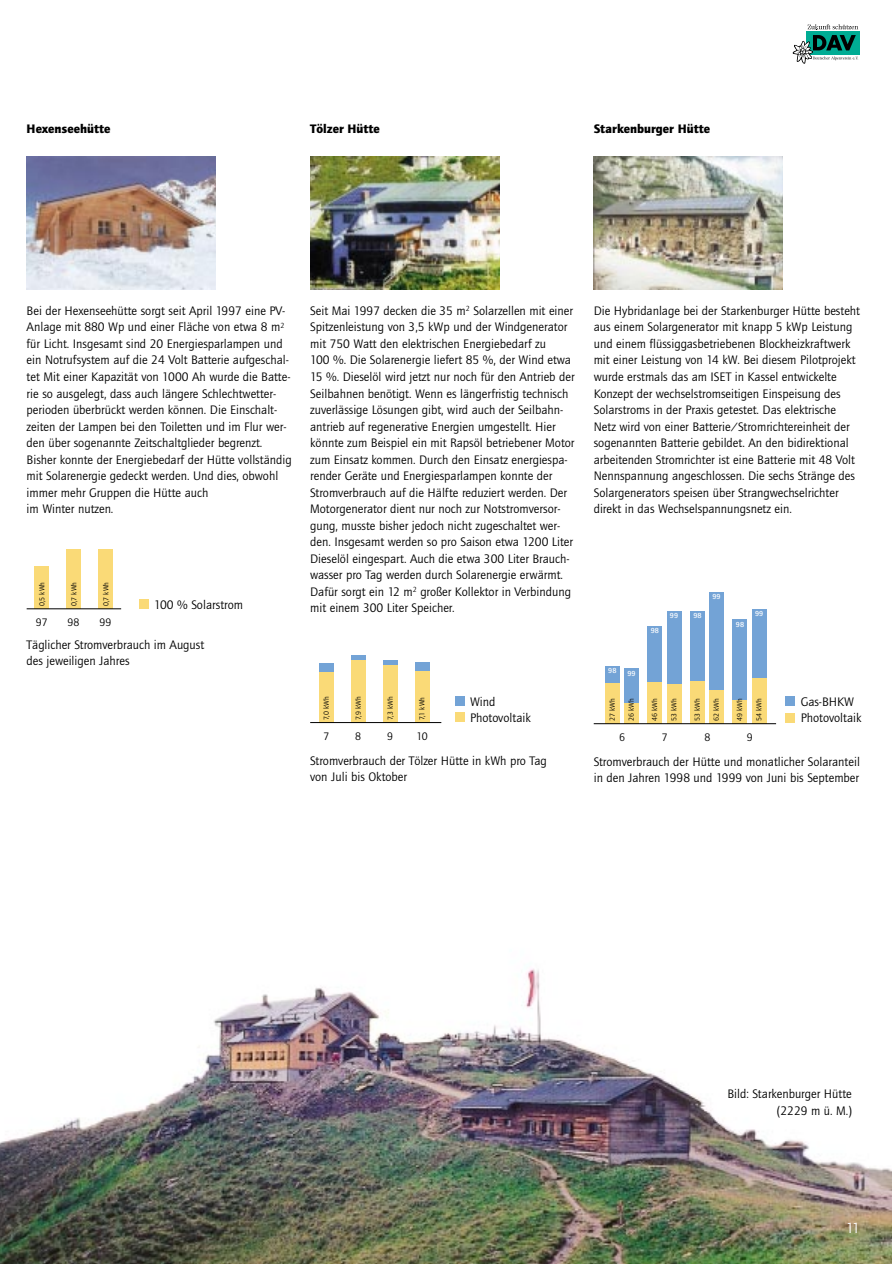
<style>
.page{position:relative;width:892px;height:1264px;background:#fff}
.page>*{position:absolute;margin:0;border:0;box-sizing:border-box;transform-origin:0 0}
.t1{font:15px "Quay Sans";color:#fff}
.t2{font:12.75px/16.5px "Quay Sans";color:#000}
.t3{font:900 12.75px "Quay Sans";color:#000}
.t4{font:11.25px "Quay Sans";color:#000}
.t5{font:7.5px "Quay Sans";color:#000}
.t6{font:500 7.5px "Quay Sans";color:#fff}
</style>
<div class="page">
<img style="left:0;top:24px;width:892px;height:1239px">
<p class="t3" style="left:27px;top:124px;width:85px">Hexenseehütte</p>
<p class="t3" style="left:310px;top:124px;width:71px">Tölzer Hütte</p>
<p class="t3" style="left:594px;top:124px;width:118px">Starkenburger Hütte</p>
<p class="t2" style="left:27px;top:303px;width:266px">Bei der Hexenseehütte sorgt seit April 1997 eine PV-Anlage mit 880 Wp und einer Fläche von etwa 8 m<sup>2 </sup>für Licht. Insgesamt sind 20 Energiesparlampen und ein Notrufsystem auf die 24 Volt Batterie aufgeschal&shy;tet Mit einer Kapazität von 1000 Ah wurde die Batte&shy;rie so ausgelegt, dass auch längere Schlechtwetter&shy;perioden überbrückt werden können. Die Einschalt&shy;zeiten der Lampen bei den Toiletten und im Flur wer&shy;den über sogenannte Zeitschaltglieder begrenzt.<br>Bisher konnte der Energiebedarf der Hütte vollständig mit Solarenergie gedeckt werden. Und dies, obwohl immer mehr Gruppen die Hütte auch<br>im Winter nutzen.</p>
<p class="t5" style="left:39px;top:606px;width:26px;rotate:-90deg">0,5 kWh</p>
<p class="t4" style="left:36px;top:617px;width:13px">97</p>
<p class="t5" style="left:71px;top:606px;width:26px;rotate:-90deg">0,7 kWh</p>
<p class="t4" style="left:68px;top:617px;width:13px">98</p>
<p class="t5" style="left:103px;top:606px;width:26px;rotate:-90deg">0,7 kWh</p>
<p class="t4" style="left:100px;top:617px;width:13px">99</p>
<p class="t2" style="left:154px;top:597px;width:90px">100 % Solarstrom</p>
<p class="t2" style="left:27px;top:637px;width:179px">Täglicher Stromverbrauch im August des jeweiligen Jahres</p>
<p class="t2" style="left:310px;top:303px;width:266px">Seit Mai 1997 decken die 35 m<sup>2</sup> Solarzellen mit einer Spitzenleistung von 3,5 kWp und der Windgenerator mit 750 Watt den elektrischen Energiebedarf zu<br>100 %. Die Solarenergie liefert 85 %, der Wind etwa 15 %. Dieselöl wird jetzt nur noch für den Antrieb der Seilbahnen benötigt. Wenn es längerfristig technisch zuverlässige Lösungen gibt, wird auch der Seilbahn&shy;antrieb auf regenerative Energien umgestellt. Hier könnte zum Beispiel ein mit Rapsöl betriebener Motor zum Einsatz kommen. Durch den Einsatz energiespa&shy;render Geräte und Energiesparlampen konnte der Stromverbrauch auf die Hälfte reduziert werden. Der Motorgenerator dient nur noch zur Notstromversor&shy;gung, musste bisher jedoch nicht zugeschaltet wer&shy;den. Insgesamt werden so pro Saison etwa 1200 Liter Dieselöl eingespart. Auch die etwa 300 Liter Brauch&shy;wasser pro Tag werden durch Solarenergie erwärmt.<br>Dafür sorgt ein 12 m<sup>2</sup> großer Kollektor in Verbindung mit einem 300 Liter Speicher.</p>
<p class="t2" style="left:594px;top:303px;width:268px">Die Hybridanlage bei der Starkenburger Hütte besteht aus einem Solargenerator mit knapp 5 kWp Leistung und einem flüssiggasbetriebenen Blockheizkraftwerk mit einer Leistung von 14 kW. Bei diesem Pilotprojekt wurde erstmals das am ISET in Kassel entwickelte Konzept der wechselstromseitigen Einspeisung des Solarstroms in der Praxis getestet. Das elektrische Netz wird von einer Batterie/Stromrichtereinheit der sogenannten Batterie gebildet. An den bidirektional arbeitenden Stromrichter ist eine Batterie mit 48 Volt Nennspannung angeschlossen. Die sechs Stränge des Solargenerators speisen über Strangwechselrichter direkt in das Wechselspannungsnetz ein.</p>
<p class="t6" style="left:670px;top:612px;width:10px">99</p>
<p class="t6" style="left:693px;top:612px;width:10px">98</p>
<p class="t6" style="left:712px;top:593px;width:10px">99</p>
<p class="t6" style="left:755px;top:610px;width:10px">99</p>
<p class="t6" style="left:651px;top:627px;width:10px">98</p>
<p class="t6" style="left:736px;top:621px;width:10px">98</p>
<p class="t6" style="left:608px;top:667px;width:10px">98</p>
<p class="t6" style="left:627px;top:670px;width:10px">99</p>
<p class="t5" style="left:323px;top:719px;width:25px;rotate:-90deg">7,0 kWh</p>
<p class="t5" style="left:355px;top:719px;width:25px;rotate:-90deg">7,9 kWh</p>
<p class="t5" style="left:387px;top:719px;width:25px;rotate:-90deg">7,3 kWh</p>
<p class="t5" style="left:419px;top:719px;width:24px;rotate:-90deg">7,1 kWh</p>
<p class="t2" style="left:470px;top:694px;width:62px">Wind<br>Photovoltaik</p>
<p class="t5" style="left:609px;top:720px;width:24px;rotate:-90deg">27 kWh</p>
<p class="t5" style="left:628px;top:720px;width:24px;rotate:-90deg">26 kWh</p>
<p class="t5" style="left:652px;top:720px;width:24px;rotate:-90deg">46 kWh</p>
<p class="t5" style="left:671px;top:720px;width:24px;rotate:-90deg">53 kWh</p>
<p class="t5" style="left:694px;top:720px;width:24px;rotate:-90deg">53 kWh</p>
<p class="t5" style="left:713px;top:720px;width:24px;rotate:-90deg">62 kWh</p>
<p class="t5" style="left:737px;top:720px;width:24px;rotate:-90deg">49 kWh</p>
<p class="t5" style="left:756px;top:720px;width:24px;rotate:-90deg">54 kWh</p>
<p class="t2" style="left:800px;top:694px;width:62px">Gas-BHKW<br>Photovoltaik</p>
<p class="t4" style="left:323px;top:731px;width:7px">7</p>
<p class="t4" style="left:355px;top:731px;width:7px">8</p>
<p class="t4" style="left:387px;top:731px;width:7px">9</p>
<p class="t4" style="left:416px;top:731px;width:13px">10</p>
<p class="t4" style="left:619px;top:732px;width:7px">6</p>
<p class="t4" style="left:662px;top:732px;width:7px">7</p>
<p class="t4" style="left:704px;top:732px;width:7px">8</p>
<p class="t4" style="left:747px;top:732px;width:7px">9</p>
<p class="t2" style="left:310px;top:753px;width:238px">Stromverbrauch der Tölzer Hütte in kWh pro Tag von Juli bis Oktober</p>
<p class="t2" style="left:594px;top:754px;width:268px">Stromverbrauch der Hütte und monatlicher Solaranteil in den Jahren 1998 und 1999 von Juni bis September</p>
<p class="t2" style="left:727px;top:1086px;width:126px;text-align:right">Bild: Starkenburger Hütte (2229 m ü. M.)</p>
<p class="t1" style="left:846px;top:1221px;width:16px">11</p>
</div>
